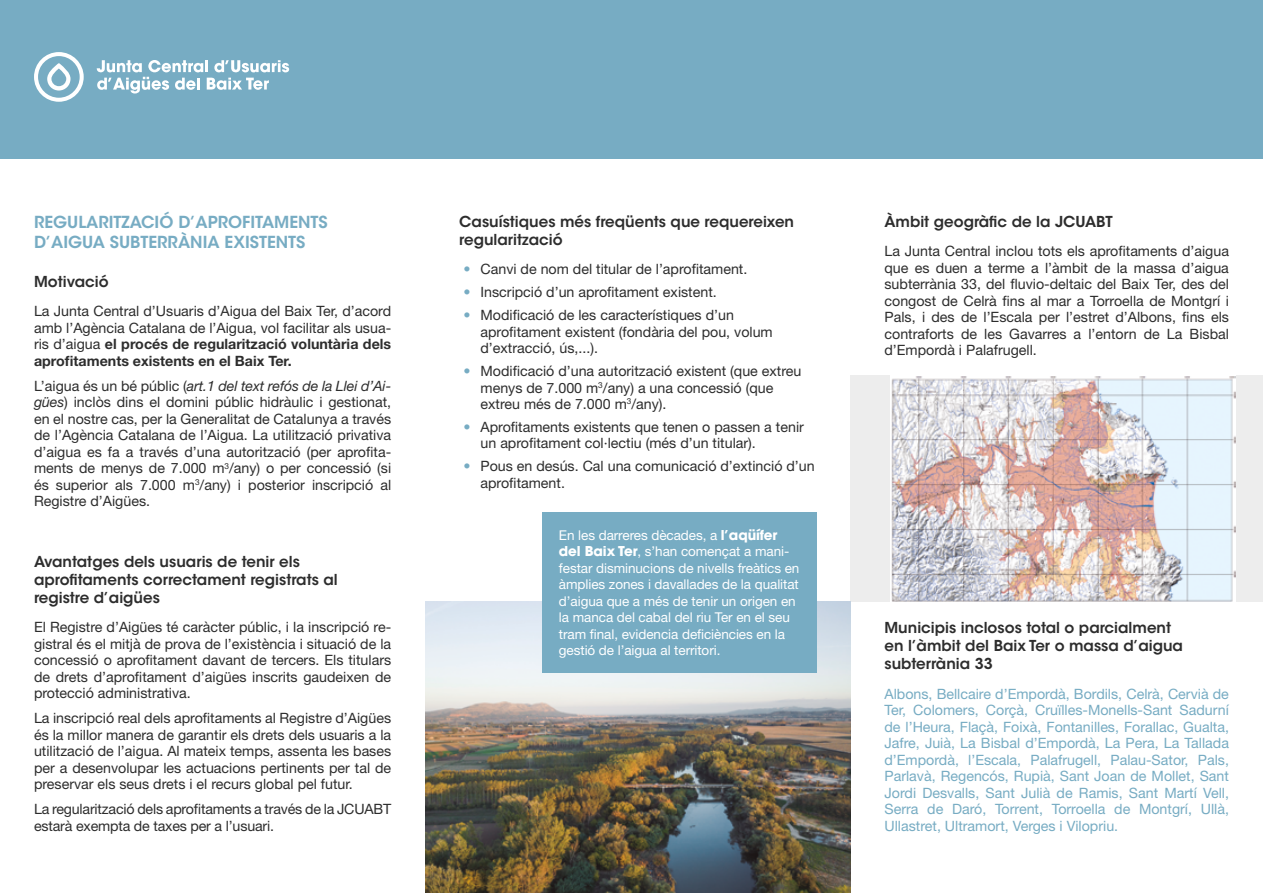
<style>
.page{position:relative;width:1263px;height:893px;background:#fff}
.page>*{position:absolute;margin:0;border:0;box-sizing:border-box;transform-origin:0 0}
.t1{font:600 16.5px/19.5px "ITC Avant Garde Std";color:#77acc3}
.t2{font:600 15px/18px "ITC Avant Garde Std";color:#2d2d2d}
.t3{font:14.25px/16.5px "Helvetica Neue LT Std";color:#2d2d2d;text-align:justify}
.t4{font:14.25px/16.5px "Helvetica Neue LT Std";color:#77acc3;text-align:justify}
.t5{font:13.5px/16.5px "Helvetica Neue LT Std";letter-spacing:-.005em;color:#fff}
.s1{font-weight:700}
.s2{font-style:italic}
.s3{color:#77acc3}
.s4{font-family:"ITC Avant Garde Std";font-weight:700}
</style>
<div class="page">
<div style="left:850px;top:376px;width:413px;height:226px;background:#ededed"></div>
<img style="left:890px;top:376px;width:346px;height:226px">
<img style="left:425px;top:602px;width:425px;height:291px">
<div style="left:0;top:0;width:1263px;height:158px;background:#77acc3"></div>
<svg style="left:97px;top:60px;width:192px;height:34px"></svg>
<svg style="left:34px;top:52px;width:50px;height:50px"></svg>
<div style="left:542px;top:512px;width:274px;height:160px;background:#77acc3"></div>
<p class="t1" style="left:34px;top:212px;width:295px">REGULARITZACIÓ D’APROFITAMENTS<br>D’AIGUA SUBTERRÀNIA EXISTENTS</p>
<p class="t2" style="left:34px;top:272px;width:76px">Motivació</p>
<p class="t3" style="left:34px;top:303px;width:359px">La Junta Central d’Usuaris d’Aigua del Baix Ter, d’acord amb l’Agència Catalana de l’Aigua, vol facilitar als usua&shy;ris d’aigua <span class="s1">el procés de regularització voluntària dels aprofitaments existents en el Baix Ter.</span></p>
<p class="t3" style="left:34px;top:377px;width:359px">L’aigua és un bé públic (<span class="s2">art.1 del text refós de la Llei d’Ai&shy;gües</span>) inclòs dins el domini públic hidràulic i gestionat, en el nostre cas, per la Generalitat de Catalunya a través de l’Agència Catalana de l’Aigua. La utilització privativa d’aigua es fa a través d’una autorització (per aprofita&shy;ments de menys de 7.000 m<sup>3</sup>/any) o per concessió (si és superior als 7.000 m<sup>3</sup>/any) i posterior inscripció al Registre d’Aigües.</p>
<p class="t2" style="left:34px;top:552px;width:305px">Avantatges dels usuaris de tenir els aprofitaments correctament registrats al registre d’aigües</p>
<p class="t3" style="left:34px;top:618px;width:359px">El Registre d’Aigües té caràcter públic, i la inscripció re&shy;gistral és el mitjà de prova de l’existència i situació de la concessió o aprofitament davant de tercers. Els titulars de drets d’aprofitament d’aigües inscrits gaudeixen de protecció administrativa.</p>
<p class="t3" style="left:34px;top:710px;width:359px">La inscripció real dels aprofitaments al Registre d’Aigües és la millor manera de garantir els drets dels usuaris a la utilització de l’aigua. Al mateix temps, assenta les bases per a desenvolupar les actuacions pertinents per tal de preservar els seus drets i el recurs global pel futur.</p>
<p class="t3" style="left:34px;top:801px;width:359px">La regularització dels aprofitaments a través de la JCUABT estarà exempta de taxes per a l’usuari.</p>
<p class="t2" style="left:459px;top:213px;width:336px">Casuístiques més freqüents que requereixen regularització</p>
<p class="t3" style="left:463px;top:261px;width:285px"><span class="s3">•</span> Canvi de nom del titular de l’aprofitament.</p>
<p class="t3" style="left:463px;top:284px;width:255px"><span class="s3">•</span> Inscripció d’un aprofitament existent.</p>
<p class="t3" style="left:480px;top:307px;width:294px;text-align:left;text-indent:-17px"><span class="s3">•</span> Modificació de les característiques d’un aprofitament existent (fondària del pou, volum d’extracció, ús,...).</p>
<p class="t3" style="left:480px;top:362px;width:322px;text-align:left;text-indent:-17px"><span class="s3">•</span> Modificació d’una autorització existent (que extreu menys de 7.000 m<sup>3</sup>/any) a una concessió (que extreu més de 7.000 m<sup>3</sup>/any).</p>
<p class="t3" style="left:480px;top:418px;width:325px;text-indent:-17px"><span class="s3">•</span> Aprofitaments existents que tenen o passen a tenir un aprofitament col·lectiu (més d’un titular).</p>
<p class="t3" style="left:480px;top:458px;width:336px;text-indent:-17px"><span class="s3">•</span> Pous en desús. Cal una comunicació d’extinció d’un aprofitament.</p>
<p class="t5" style="left:559px;top:526px;width:242px">En les darreres dècades, a <span class="s4">l’aqüífer del Baix Ter</span>, s’han començat a mani&shy;festar disminucions de nivells freàtics en àmplies zones i davallades de la qualitat d’aigua que a més de tenir un origen en la manca del cabal del riu Ter en el seu tram final, evidencia deficiències en la gestió de l’aigua al territori.</p>
<p class="t2" style="left:884px;top:213px;width:230px">Àmbit geogràfic de la JCUABT</p>
<p class="t3" style="left:884px;top:243px;width:346px">La Junta Central inclou tots els aprofitaments d’aigua que es duen a terme a l’àmbit de la massa d’aigua subterrània 33, del fluvio-deltaic del Baix Ter, des del congost de Celrà fins al mar a Torroella de Montgrí i Pals, i des de l’Escala per l’estret d’Albons, fins els contraforts de les Gavarres a l’entorn de La Bisbal d’Empordà i Palafrugell.</p>
<p class="t2" style="left:884px;top:619px;width:300px">Municipis inclosos total o parcialment en l’àmbit del Baix Ter o massa d’aigua subterrània 33</p>
<p class="t4" style="left:884px;top:685px;width:346px">Albons, Bellcaire d’Empordà, Bordils, Celrà, Cervià de Ter, Colomers, Corçà, Cruïlles-Monells-Sant Sadurní de l’Heura, Flaçà, Foixà, Fontanilles, Forallac, Gualta, Jafre, Juià, La Bisbal d’Empordà, La Pera, La Tallada d’Empordà, l’Escala, Palafrugell, Palau-Sator, Pals, Parlavà, Regencós, Rupià, Sant Joan de Mollet, Sant Jordi Desvalls, Sant Julià de Ramis, Sant Martí Vell, Serra de Daró, Torrent, Torroella de Montgrí, Ullà, Ullastret, Ultramort, Verges i Vilopriu.</p>
</div>
